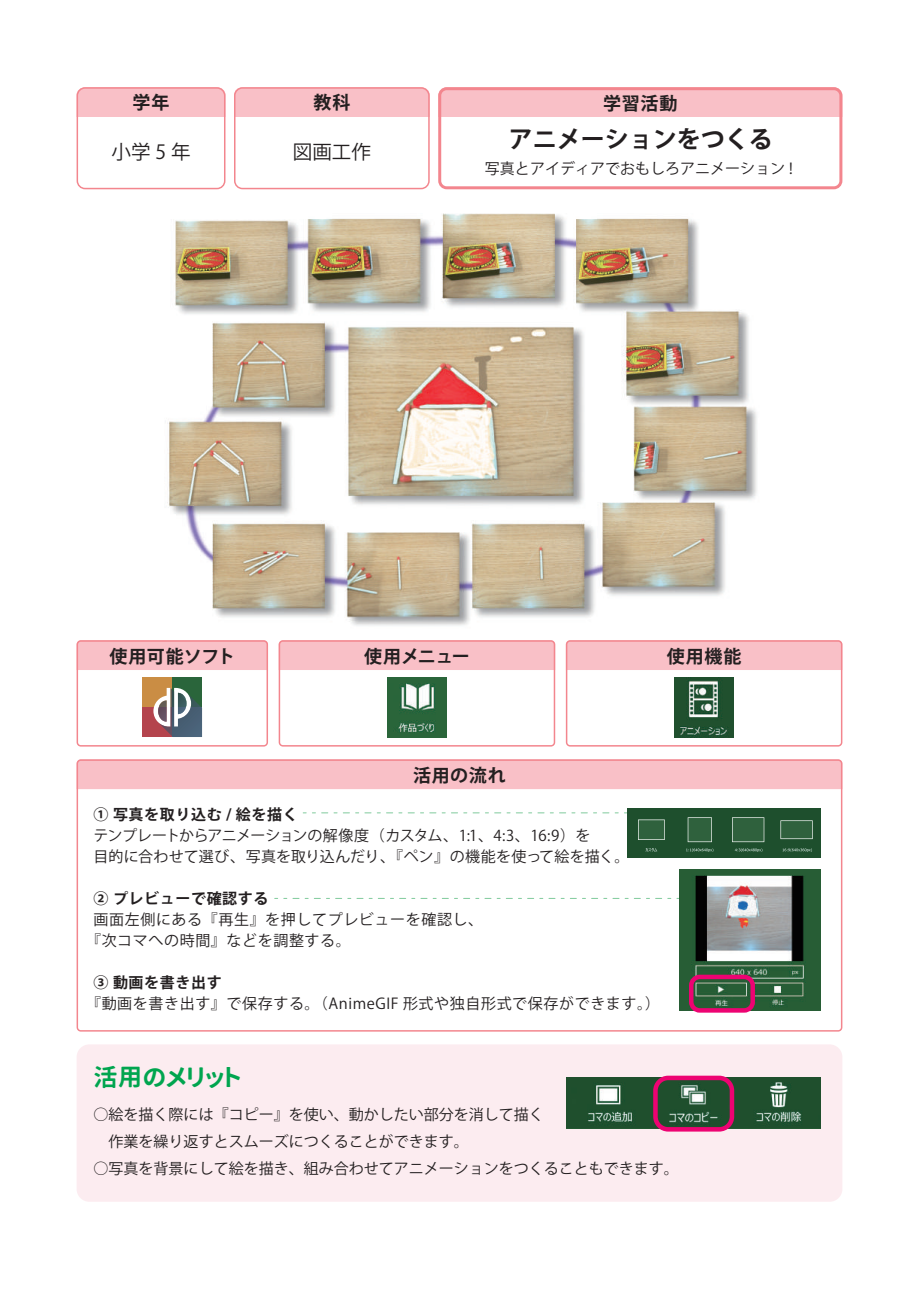
<style>
.page{position:relative;width:919px;height:1289px;background:#fff}
.page>*{position:absolute;margin:0;border:0;box-sizing:border-box;transform-origin:0 0}
.t1{font:700 24px "Koz Go Pr 6 N";color:#231f20}
.t2{font:24px "Gen Jyuu Gothic L P Bold";letter-spacing:.025em;color:#00a54f}
.t3{font:19.5px "Koz Go Pr 6 N";color:#231f20}
.t4{font:700 18px "Koz Go Pr 6 N";letter-spacing:.035em;color:#231f20}
.t5{font:700 18px "Koz Go Pr 6 N";letter-spacing:.01em;color:#231f20}
.t6{font:15px/27px "Koz Go Pr 6 N";color:#231f20}
.t7{font:15px/21px "Koz Go Pr 6 N";letter-spacing:.04em;color:#231f20}
.t8{font:700 15px "Koz Go Pr 6 N";letter-spacing:.04em;color:#231f20}
</style>
<div class="page">
<div style="left:77px;top:1044px;width:765px;height:157px;background:#fcecf0;border-radius:13px"></div>
<svg style="left:77px;top:759px;width:765px;height:272px"></svg>
<svg style="left:77px;top:87px;width:148px;height:102px"></svg>
<svg style="left:234px;top:87px;width:195px;height:102px"></svg>
<svg style="left:438px;top:87px;width:404px;height:102px"></svg>
<svg style="left:279px;top:640px;width:276px;height:106px"></svg>
<svg style="left:566px;top:640px;width:276px;height:106px"></svg>
<svg style="left:77px;top:640px;width:191px;height:106px"></svg>
<img style="left:387px;top:677px;width:59px;height:60px">
<img style="left:674px;top:677px;width:59px;height:60px">
<img style="left:167px;top:213px;width:590px;height:413px">
<img style="left:680px;top:869px;width:140px;height:141px">
<img style="left:566px;top:1077px;width:254px;height:51px">
<img style="left:627px;top:808px;width:193px;height:49px">
<div style="left:689px;top:974px;width:66px;height:38px;border:4px solid #ed0372;border-radius:9px"></div>
<div style="left:653px;top:1075px;width:81px;height:56px;border:4px solid #ed0372;border-radius:13px"></div>
<p class="t4" style="left:133px;top:92px;width:38px">学年</p>
<h2 class="t3" style="left:111px;top:141px;width:80px">小学5年</h2>
<h2 class="t3" style="left:293px;top:141px;width:79px">図画工作</h2>
<p class="t4" style="left:313px;top:92px;width:39px">教科</p>
<p class="t4" style="left:603px;top:93px;width:76px">学習活動</p>
<h1 class="t1" style="left:509px;top:126px;width:265px">アニメーションをつくる</h1>
<p class="t6" style="left:485px;top:155px;width:315px">写真とアイディアでおもしろアニメーション！</p>
<p class="t5" style="left:109px;top:646px;width:127px">使用可能ソフト</p>
<p class="t4" style="left:364px;top:646px;width:107px">使用メニュー</p>
<p class="t4" style="left:666px;top:646px;width:76px">使用機能</p>
<p class="t4" style="left:413px;top:764px;width:94px">活用の流れ</p>
<p class="t8" style="left:94px;top:806px;width:205px">① 写真を取り込む / 絵を描く</p>
<p class="t6" style="left:94px;top:825px;width:537px;line-height:21px">テンプレートからアニメーションの解像度（カスタム、1:1、4:3、16:9）を<br>目的に合わせて選び、写真を取り込んだり、『ペン』の機能を使って絵を描く。</p>
<p class="t8" style="left:94px;top:890px;width:176px">② プレビューで確認する</p>
<p class="t7" style="left:86px;top:909px;width:398px;text-indent:8px">画面左側にある『再生』を押してプレビューを確認し、『次コマへの時間』などを調整する。</p>
<p class="t8" style="left:94px;top:974px;width:130px">③ 動画を書き出す</p>
<p class="t7" style="left:86px;top:993px;width:575px">『動画を書き出す』で保存する。（AnimeGIF 形式や独自形式で保存ができます。）</p>
<h1 class="t2" style="left:94px;top:1059px;width:149px">活用のメリット</h1>
<p class="t6" style="left:94px;top:1101px;width:452px">○絵を描く際には『コピー』を使い、動かしたい部分を消して描く　作業を繰り返すとスムーズにつくることができます。</p>
<p class="t6" style="left:94px;top:1155px;width:587px">○写真を背景にして絵を描き、組み合わせてアニメーションをつくることもできます。</p>
</div>
